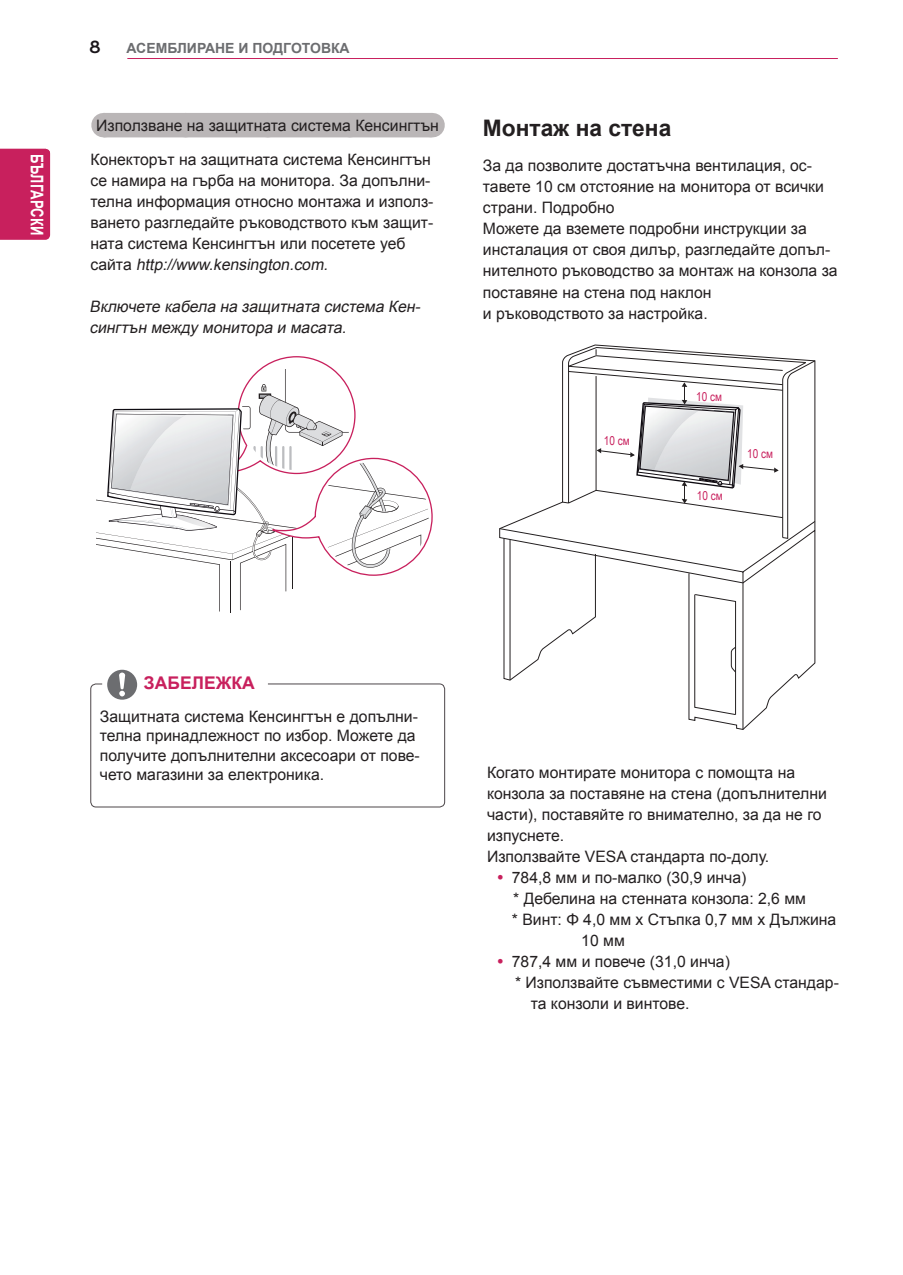
<style>
.page{position:relative;width:903px;height:1275px;background:#fff}
.page>*{position:absolute;margin:0;border:0;box-sizing:border-box;transform-origin:0 0}
.Title-2{font:700 22.75px "Arial";color:#231f20}
.t1{font:700 18.38px "Bryant LG";color:#1a161a}
.t2{font:700 17.5px "Arial";color:#fff;scale:.75 1}
.Title-note{font:700 17.5px "Arial";color:#c8205d}
.Body{font:15.75px/21px "Arial";color:#231f20}
.Body-2{font:italic 15.75px/21px "Arial";color:#231f20}
.Body-Bullet{font:15.75px "Arial";color:#231f20}
.Title-3{font:15.75px "Arial";color:#231f20}
.t3{font:700 14px "Arial";color:#6c6d70}
.t4{font:12.25px "Arial Narrow";color:#c8205d}
.s1{font-style:italic}
</style>
<div class="page">
<hr style="left:127px;top:58px;width:711px;height:1px;background:#c8205d">
<div style="left:0;top:149px;width:50px;height:91px;background:#c8205d"></div>
<svg style="left:503px;top:347px;width:304px;height:383px"></svg>
<div style="left:90px;top:683px;width:355px;height:124px;border:1px solid #4c4649;border-radius:5px"></div>
<div style="left:104px;top:113px;width:328px;height:24px;background:#bab6b7"></div>
<svg style="left:432px;top:113px;width:1px;height:24px"></svg>
<svg style="left:107px;top:670px;width:30px;height:30px"></svg>
<hr style="left:230px;top:561px;width:1px;height:52px;background:#231f20">
<svg style="left:97px;top:356px;width:336px;height:255px"></svg>
<p class="t2" style="left:49px;top:154px;width:109px;rotate:90deg">БЪЛГАРСКИ</p>
<p class="t1" style="left:89px;top:36px;width:13px">8</p>
<p class="t3" style="left:126px;top:39px;width:225px">АСЕМБЛИРАНЕ И ПОДГОТОВКА</p>
<p class="Title-3" style="left:96px;top:115px;width:344px">Използване на защитната система Кенсингтън</p>
<p class="Body" style="left:91px;top:149px;width:344px">Конекторът на защитната система Кенсингтън се намира на гърба на монитора. За допълни&shy;телна информация относно монтажа и използ&shy;ването разгледайте ръководството към защит&shy;ната система Кенсингтън или посетете уеб<br>с а й т а <span class="s1">http://www.kensington.com.</span></p>
<p class="Body-2" style="left:90px;top:296px;width:336px">Включете кабела на защитната система Кен&shy;сингтън между монитора и масата.</p>
<p class="Title-2" style="left:483px;top:113px;width:190px">Монтаж на стена</p>
<p class="Body" style="left:483px;top:156px;width:343px">За да позволите достатъчна вентилация, ос&shy;тавете 10 см отстояние на монитора от всички страни. Подробно</p>
<p class="Body" style="left:483px;top:219px;width:356px">Можете да вземете подробни инструкции за инсталация от своя дилър, разгледайте допъл&shy;нителното ръководство за монтаж на конзола за поставяне на стена под наклон</p>
<p class="Body" style="left:483px;top:303px;width:226px">и ръководството за настройка.</p>
<p class="t4" style="left:604px;top:432px;width:27px">10 см</p>
<p class="t4" style="left:696px;top:388px;width:27px">10 см</p>
<p class="t4" style="left:697px;top:487px;width:27px">10 см</p>
<p class="t4" style="left:747px;top:444px;width:27px">10 см</p>
<p class="Title-note" style="left:144px;top:671px;width:112px">ЗАБЕЛЕЖКА</p>
<p class="Body" style="left:100px;top:707px;width:321px;line-height:19.2px">Защитната система Кенсингтън е допълни&shy;телна принадлежност по избор. Можете да получите допълнителни аксесоари от пове&shy;чето магазини за електроника.</p>
<p class="Body" style="left:487px;top:762px;width:341px">Когато монтирате монитора с помощта на конзола за поставяне на стена (допълнителни части), поставяйте го внимателно, за да не го изпуснете.</p>
<p class="Body" style="left:487px;top:846px;width:284px">Използвайте VESA стандарта по-долу.</p>
<p class="Body-Bullet" style="left:512px;top:867px;width:236px">784,8 мм и по-малко (30,9 инча)</p>
<p class="Body" style="left:513px;top:888px;width:294px">* Дебелина на стенната конзола: 2,6 мм</p>
<p class="Body" style="left:581px;top:909px;width:256px;text-indent:-69px">* Винт: Φ 4,0 мм x Стъпка 0,7 мм x Дължина<br>10 мм</p>
<p class="Body-Bullet" style="left:512px;top:951px;width:220px">787,4 мм и повече (31,0 инча)</p>
<p class="Body" style="left:531px;top:972px;width:310px;text-indent:-16px">* Използвайте съвместими с VESA стандар&shy;та конзоли и винтове.</p>
</div>
